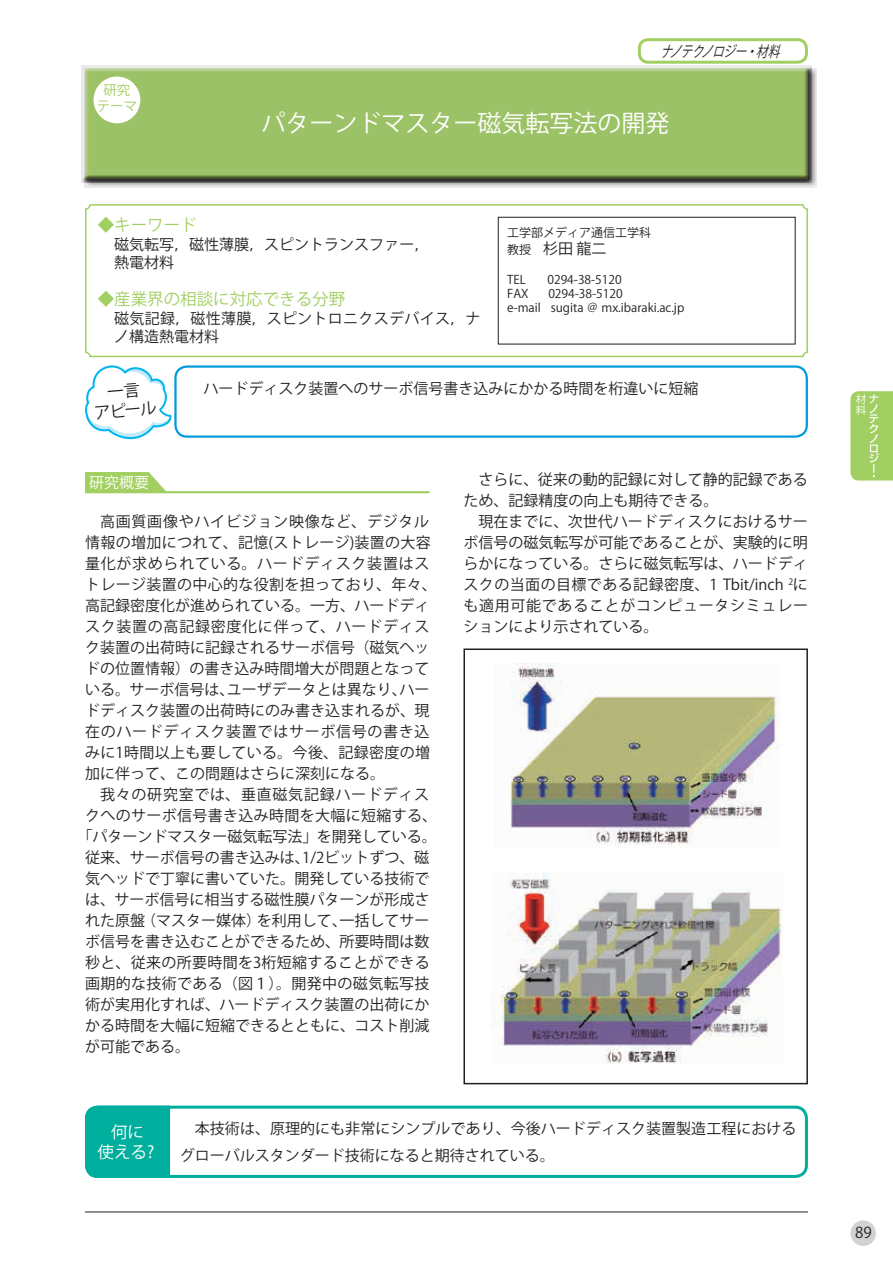
<style>
.page{position:relative;width:893px;height:1263px;background:#fff}
.page>*{position:absolute;margin:0;border:0;box-sizing:border-box;transform-origin:0 0}
.t1{font:700 24px "Shin Go Pro De";color:#fff}
.t2{font:500 16.5px "Shin Go Pro";color:#a2cf62}
.t3{font:700 16.5px/19.8px "Shin Go Pro De";color:#fff;text-align:center}
.t4{font:500 16.5px/19.8px "Shin M Go Pro";color:#231f20;text-align:center}
.t5{font:300 15px/21px "Ryumin Pro";color:#231f20}
.t6{font:300 15px/21px "Ryumin Pro";letter-spacing:.02em;color:#231f20}
.t7{font:300 15px/27px "Shin M Go Pro";color:#231f20}
.t8{font:500 15px/18px "Gothic BBB Pro";letter-spacing:.02em;color:#231f20}
.t9{font:500 15px/18px "Gothic BBB Pro";color:#231f20}
.t10{font:300 15px "Ryumin Pro";letter-spacing:.025em;color:#231f20}
.t11{font:300 15px "Ryumin Pro";letter-spacing:.05em;color:#231f20}
.t12{font:italic 500 15px "Shin Go Pro";color:#231f20;scale:.77 1}
.t13{font:500 15px "Gothic MB101 Pro";color:#231f20}
.t14{font:500 15px "Gothic MB101 Pro";color:#fff}
.t15{font:700 15px "Baskerville";color:#231f20}
.t16{font:500 13.5px/16.2px "Shin Go Pro";color:#a2cf62;text-align:center}
.t17{font:300 12px/14.4px "Gothic MB101 Pro";color:#231f20}
.t18{font:500 10.5px "Shin Go Pro";color:#fff}
.s1{font-weight:300;font-size:12px}
</style>
<div class="page">
<img style="left:510px;top:663px;width:270px;height:182px">
<img style="left:492px;top:873px;width:290px;height:190px">
<div style="left:463px;top:648px;width:345px;height:436px;border:2px solid #231f20"></div>
<div style="left:85px;top:1106px;width:85px;height:72px;background:#00ae9d"></div>
<hr style="left:85px;top:1212px;width:723px;height:1px;background:#231f20">
<div style="left:850px;top:1220px;width:26px;height:26px;background:#d1d2d4;border-radius:50%"></div>
<div style="left:174px;top:365px;width:634px;height:73px;border:2px solid #009bde;border-radius:12px"></div>
<div style="left:85px;top:1106px;width:723px;height:72px;border:3px solid #00ae9d;border-radius:11px"></div>
<svg style="left:85px;top:365px;width:86px;height:75px"></svg>
<div style="left:638px;top:38px;width:170px;height:26px;border:3px solid #a2cf62;border-radius:9px"></div>
<svg style="left:85px;top:68px;width:732px;height:119px;background:#d0cfcf"></svg>
<svg style="left:82px;top:65px;width:730px;height:118px;background:#99bb69"></svg>
<div style="left:85px;top:204px;width:723px;height:153px;border:2px solid #a2cf62;border-radius:4px"></div>
<svg style="left:85px;top:472px;width:344px;height:21px"></svg>
<svg style="left:850px;top:391px;width:43px;height:89px;background:#a7d26c"></svg>
<div style="left:94px;top:77px;width:46px;height:46px;background:#fff;border-radius:50%"></div>
<div style="left:498px;top:217px;width:297px;height:127px;border:1px solid #231f20"></div>
<p class="t16" style="left:97px;top:82px;width:42px">研究テーマ</p>
<p class="t12" style="left:661px;top:43px;width:165px">ナノテクノロジー・材料</p>
<h1 class="t1" style="left:262px;top:110px;width:410px">パターンドマスター磁気転写法の開発</h1>
<p class="t2" style="left:98px;top:216px;width:101px">◆キーワード</p>
<p class="t9" style="left:114px;top:236px;width:317px">磁気転写，磁性薄膜，スピントランスファー，熱電材料</p>
<p class="t2" style="left:98px;top:290px;width:249px">◆産業界の相談に対応できる分野</p>
<p class="t8" style="left:114px;top:309px;width:368px">磁気記録，磁性薄膜，スピントロニクスデバイス，ナノ構造熱電材料</p>
<p class="t17" style="left:507px;top:225px;width:169px">工学部メディア通信工学科　　</p>
<p class="t13" style="left:507px;top:240px;width:101px"><span class="s1">教授　</span>杉田 龍二</p>
<p class="t17" style="left:507px;top:272px;width:20px">TEL</p>
<p class="t17" style="left:547px;top:272px;width:76px">0294-38-5120</p>
<p class="t17" style="left:507px;top:287px;width:23px">FAX</p>
<p class="t17" style="left:507px;top:287px;width:179px;text-indent:41px">0294-38-5120<br>e-mail sugita ＠ mx.ibaraki.ac.jp</p>
<p class="t4" style="left:92px;top:384px;width:64px;rotate:-5deg">一言<br>アピール</p>
<p class="t7" style="left:203px;top:375px;width:497px">ハードディスク装置へのサーボ信号書き込みにかかる時間を桁違いに短縮</p>
<p class="t14" style="left:89px;top:474px;width:61px">研究概要</p>
<p class="t6" style="left:85px;top:511px;width:353px;text-indent:15px">高画質画像やハイビジョン映像など、デジタル情報の増加につれて、記憶(ストレージ)装置の大容量化が求められている。ハードディスク装置はストレージ装置の中心的な役割を担っており、年々、高記録密度化が進められている。一方、ハードディスク装置の高記録密度化に伴って、ハードディスク装置の出荷時に記録されるサーボ信号（磁気ヘッドの位置情報）の書き込み時間増大が問題となっている。サーボ信号は、ユーザデータとは異なり、ハードディスク装置の出荷時にのみ書き込まれるが、現在のハードディスク装置ではサーボ信号の書き込みに1時間以上も要している。今後、記録密度の増加に伴って、この問題はさらに深刻になる。</p>
<p class="t11" style="left:100px;top:786px;width:331px">我々の研究室では、垂直磁気記録ハードディス</p>
<p class="t6" style="left:85px;top:805px;width:353px">クへのサーボ信号書き込み時間を大幅に短縮する、</p>
<p class="t5" style="left:78px;top:826px;width:361px">「パターンドマスター磁気転写法」を開発している。</p>
<p class="t5" style="left:85px;top:847px;width:346px">従来、サーボ信号の書き込みは、1/2ビットずつ、磁</p>
<p class="t5" style="left:85px;top:868px;width:346px">気ヘッドで丁寧に書いていた。開発している技術で</p>
<p class="t5" style="left:85px;top:889px;width:346px">は、サーボ信号に相当する磁性膜パターンが形成さ</p>
<p class="t5" style="left:85px;top:910px;width:346px">れた原盤（マスター媒体）を利用して、一括してサー</p>
<p class="t5" style="left:85px;top:931px;width:346px">ボ信号を書き込むことができるため、所要時間は数</p>
<p class="t6" style="left:85px;top:952px;width:346px">秒と、従来の所要時間を3桁短縮することができる</p>
<p class="t10" style="left:85px;top:975px;width:346px">画期的な技術である（図１）。開発中の磁気転写技</p>
<p class="t5" style="left:85px;top:994px;width:346px">術が実用化すれば、ハードディスク装置の出荷にか</p>
<p class="t5" style="left:85px;top:1015px;width:346px">かる時間を大幅に短縮できるとともに、コスト削減</p>
<p class="t5" style="left:85px;top:1036px;width:107px">が可能である。</p>
<p class="t5" style="left:463px;top:469px;width:346px;text-indent:15px">さらに、従来の動的記録に対して静的記録であるため、記録精度の向上も期待できる。</p>
<p class="t5" style="left:463px;top:511px;width:346px;text-align:justify;text-indent:15px">現在までに、次世代ハードディスクにおけるサーボ信号の磁気転写が可能であることが、実験的に明らかになっている。さらに磁気転写は、ハードディスクの当面の目標である記録密度、1 Tbit/inch <sup>2</sup>にも適用可能であることがコンピュータシミュレーションにより示されている。</p>
<p class="t3" style="left:98px;top:1122px;width:58px">何に<br>使える?</p>
<p class="t7" style="left:180px;top:1115px;width:618px;text-indent:15px">本技術は、原理的にも非常にシンプルであり、今後ハードディスク装置製造工程におけるグローバルスタンダード技術になると期待されている。</p>
<p class="t18" style="left:856px;top:393px;width:12px">材</p>
<p class="t18" style="left:856px;top:404px;width:12px">料</p>
<p class="t15" style="left:855px;top:1224px;width:18px">89</p>
</div>
